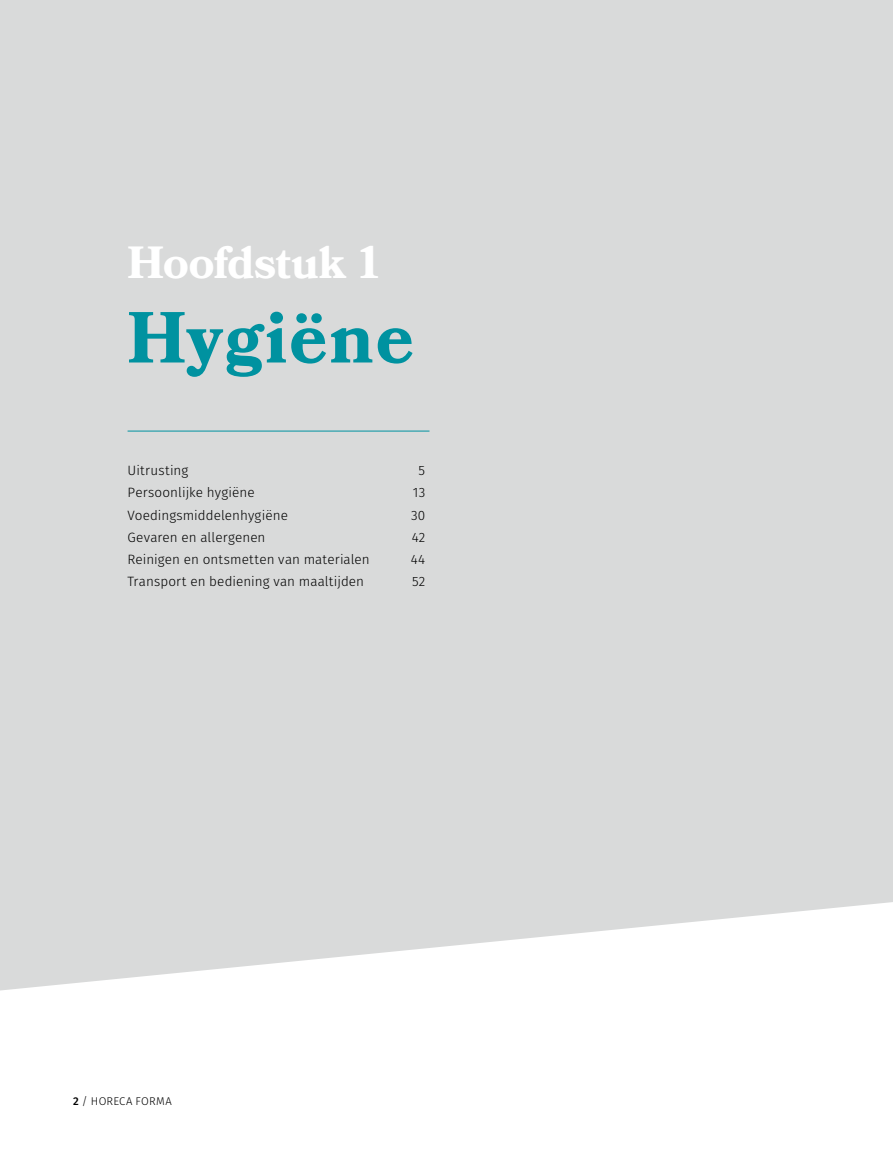
<style>
.page{position:relative;width:893px;height:1149px;background:#fff}
.page>*{position:absolute;margin:0;border:0;box-sizing:border-box;transform-origin:0 0}
.t1{font:700 72px "Bookmania";letter-spacing:.03em;color:#0092a0}
.t2{font:700 45px "Bookmania";letter-spacing:-.01em;color:#fff}
.t3{font:300 13.5px "Fira Sans";letter-spacing:.005em;color:#000}
.t4{font:300 11.25px "Fira Sans";letter-spacing:.015em;color:#000}
.s1{font-weight:500}
</style>
<div class="page">
<div style="left:0;top:0;width:893px;height:991px;background:#d9dada"></div>
<hr style="left:128px;top:430px;width:301px;height:1px;background:#0092a0">
<h2 class="t2" style="left:128px;top:236px;width:257px">Hoofdstuk 1</h2>
<h1 class="t1" style="left:128px;top:295px;width:288px">Hygiëne</h1>
<p class="t3" style="left:128px;top:460px;width:62px">Uitrusting</p>
<p class="t3" style="left:419px;top:460px;width:8px">5</p>
<p class="t3" style="left:128px;top:483px;width:129px">Persoonlijke hygiëne</p>
<p class="t3" style="left:413px;top:483px;width:14px">13</p>
<p class="t3" style="left:128px;top:505px;width:162px">Voedingsmiddelenhygiëne</p>
<p class="t3" style="left:411px;top:505px;width:16px">30</p>
<p class="t3" style="left:128px;top:527px;width:139px">Gevaren en allergenen</p>
<p class="t3" style="left:412px;top:527px;width:15px">42</p>
<p class="t3" style="left:128px;top:549px;width:244px">Reinigen en ontsmetten van materialen</p>
<p class="t3" style="left:411px;top:549px;width:16px">44</p>
<p class="t3" style="left:128px;top:572px;width:238px">Transport en bediening van maaltijden</p>
<p class="t3" style="left:412px;top:572px;width:15px">52</p>
<p class="t4" style="left:73px;top:1093px;width:100px"><span class="s1">2</span> / HORECA FORMA</p>
</div>
